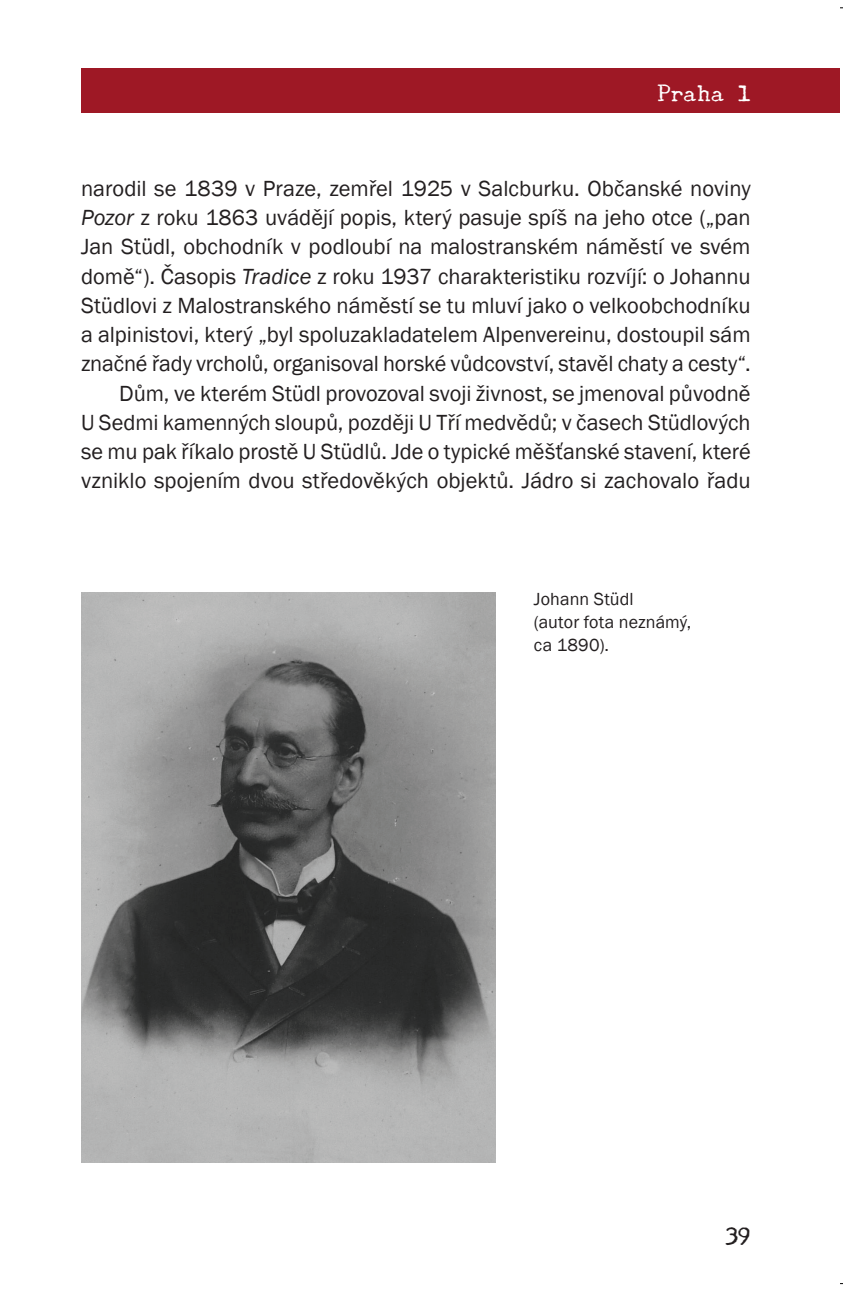
<style>
.page{position:relative;width:843px;height:1294px;background:#fff}
.page>*{position:absolute;margin:0;border:0;box-sizing:border-box;transform-origin:0 0}
.t1{font:22.5px/29.2px "Franklin Gothic";color:#231f20;text-align:right}
.t2{font:22.5px "Underwood Champion";letter-spacing:.015em;color:#fff}
.t3{font:22.5px "Underwood Champion";color:#231f20}
.t4{font:18px/23.2px "Franklin Gothic";letter-spacing:.01em;color:#231f20}
.s1{font-style:italic}
</style>
<div class="page">
<div style="left:81px;top:68px;width:759px;height:45px;background:#9e1825"></div>
<img style="left:81px;top:592px;width:415px;height:570px">
<p class="t2" style="left:657px;top:80px;width:95px">Praha 1</p>
<p class="t1" style="left:81px;top:174px;width:671px">narodil se 1839 v Praze, zemřel 1925 v Salcburku. Občanské noviny <span class="s1">Pozor</span> z roku 1863 uvádějí popis, který pasuje spíš na jeho otce („pan Jan Stüdl, obchodník v podloubí na malostranském náměstí ve svém domě“). Časopis <span class="s1">Tradice</span> z roku 1937 charakteristiku rozvíjí: o Johannu Stüdlovi z Malostranského náměstí se tu mluví jako o velkoobchodníku a alpinistovi, který „byl spoluzakladatelem Alpenvereinu, dostoupil sám značné řady vrcholů, organisoval horské vůdcovství, stavěl chaty a cesty“.<br>Dům, ve kterém Stüdl provozoval svoji živnost, se jmenoval původně<br>U Sedmi kamenných sloupů, později U Tří medvědů; v časech Stüdlových se mu pak říkalo prostě U Stüdlů. Jde o typické měšťanské stavení, které vzniklo spojením dvou středověkých objektů. Jádro si zachovalo řadu</p>
<p class="t4" style="left:534px;top:587px;width:159px">Johann Stüdl<br>(autor fota neznámý, ca 1890).</p>
<p class="t3" style="left:725px;top:1222px;width:27px">39</p>
</div>
